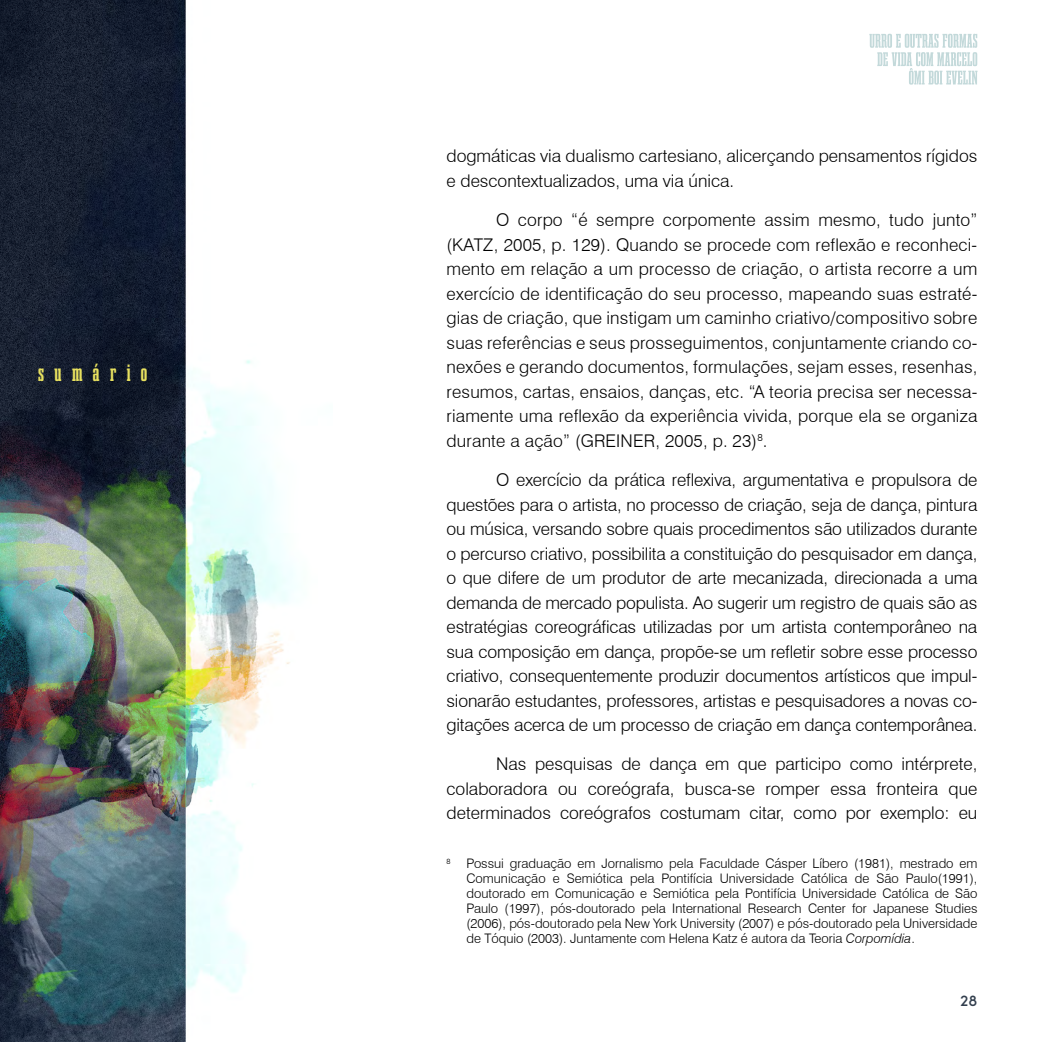
<style>
.page{position:relative;width:1042px;height:1042px;background:#fff}
.page>*{position:absolute;margin:0;border:0;box-sizing:border-box;transform-origin:0 0}
.t1{font:700 21px "Gravtrac Cp Rg";letter-spacing:.5em;color:#e7e05f}
.t2{font:300 17.5px/24.5px "Swiss 721 BT";color:#000;text-align:justify}
.t3{font:500 15.75px "Sofia Pro";color:#333f4e}
.t4{font:300 13.12px/14.9px "Swiss 721 BT";color:#000;text-align:justify}
.s1{font-style:italic}
</style>
<div class="page">
<img style="left:0;top:0;width:296px;height:1042px">
<svg style="left:869px;top:34px;width:108px;height:51px"></svg>
<p class="t1" style="left:38px;top:356px;width:111px">sumário</p>
<p class="t2" style="left:446px;top:144px;width:532px">dogmáticas via dualismo cartesiano, alicerçando pensamentos rígidos e descontextualizados, uma via única.</p>
<p class="t2" style="left:446px;top:207px;width:532px;text-indent:50px">O corpo “é sempre corpomente assim mesmo, tudo junto” (KATZ, 2005, p. 129). Quando se procede com reflexão e reconheci&shy;mento em relação a um processo de criação, o artista recorre a um exercício de identificação do seu processo, mapeando suas estraté&shy;gias de criação, que instigam um caminho criativo/compositivo sobre suas referências e seus prosseguimentos, conjuntamente criando co&shy;nexões e gerando documentos, formulações, sejam esses, resenhas, resumos, cartas, ensaios, danças, etc. “A teoria precisa ser necessa&shy;riamente uma reflexão da experiência vivida, porque ela se organiza durante a ação” (GREINER, 2005, p. 23)<sup>8</sup>.</p>
<p class="t2" style="left:446px;top:467px;width:532px;text-indent:50px">O exercício da prática reflexiva, argumentativa e propulsora de questões para o artista, no processo de criação, seja de dança, pintura ou música, versando sobre quais procedimentos são utilizados durante o percurso criativo, possibilita a constituição do pesquisador em dança, o que difere de um produtor de arte mecanizada, direcionada a uma demanda de mercado populista. Ao sugerir um registro de quais são as estratégias coreográficas utilizadas por um artista contemporâneo na sua composição em dança, propõe-se um refletir sobre esse processo criativo, consequentemente produzir documentos artísticos que impul&shy;sionarão estudantes, professores, artistas e pesquisadores a novas co&shy;gitações acerca de um processo de criação em dança contemporânea.</p>
<p class="t2" style="left:446px;top:752px;width:532px;text-indent:50px">Nas pesquisas de dança em que participo como intérprete, colaboradora ou coreógrafa, busca-se romper essa fronteira que determinados coreógrafos costumam citar, como por exemplo: eu</p>
<p class="t4" style="left:466px;top:856px;width:512px;text-indent:-20px"><sup>8</sup> Possui graduação em Jornalismo pela Faculdade Cásper Líbero (1981), mestrado em Comunicação e Semiótica pela Pontifícia Universidade Católica de São Paulo(1991), doutorado em Comunicação e Semiótica pela Pontifícia Universidade Católica de São Paulo (1997), pós-doutorado pela International Research Center for Japanese Studies (2006), pós-doutorado pela New York University (2007) e pós-doutorado pela Universidade de Tóquio (2003). Juntamente com Helena Katz é autora da Teoria <span class="s1">Corpomídia</span>.</p>
<p class="t3" style="left:960px;top:989px;width:19px">28</p>
</div>
